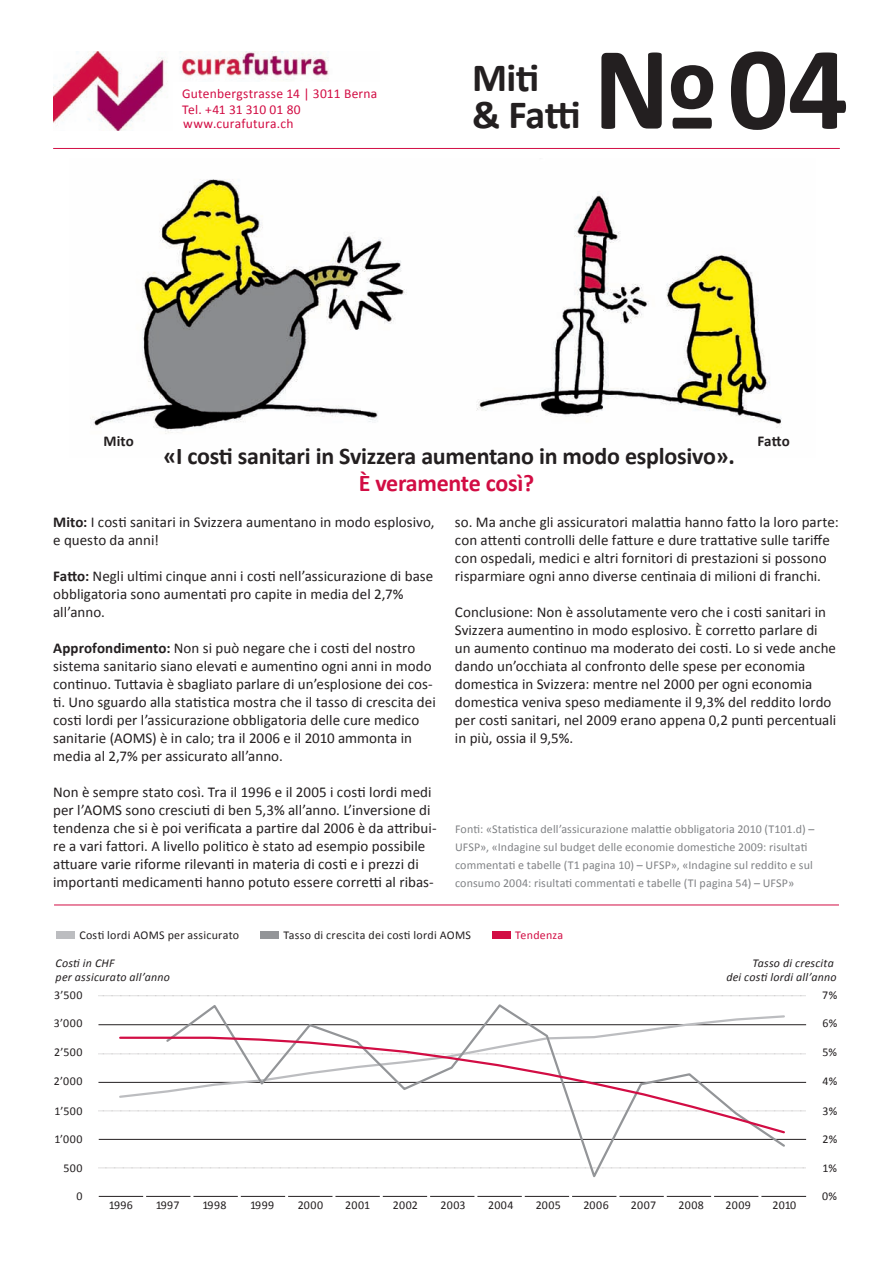
<style>
.page{position:relative;width:893px;height:1263px;background:#fff}
.page>*{position:absolute;margin:0;border:0;box-sizing:border-box;transform-origin:0 0}
.t1{font:700 119.85px "Calibri";color:#231f20}
.t2{font:700 40.2px/37.7px "Calibri";letter-spacing:-.015em;color:#231f20}
.t3{font:700 24px "Calibri";letter-spacing:-.01em;color:#231f20}
.t4{font:700 24px "Calibri";letter-spacing:-.01em;color:#d20d44}
.t5{font:15px/18px "Calibri";letter-spacing:.005em;color:#231f20}
.t6{font:700 15px "Calibri";letter-spacing:.005em;color:#231f20}
.t7{font:13.5px/15.5px "Calibri";letter-spacing:.015em;color:#d20d44}
.t8{font:12px/18px "Calibri";letter-spacing:.01em;color:#808285}
.t9{font:12px "Calibri";letter-spacing:.025em;color:#231f20}
.t10{font:italic 12px/14.4px "Calibri";letter-spacing:.02em;color:#231f20}
.t11{font:12px "Calibri";letter-spacing:.02em;color:#d20d44}
.s1{font-weight:700}
</style>
<div class="page">
<img style="left:90px;top:179px;width:692px;height:255px">
<hr style="left:54px;top:904px;width:785px;height:1px;background:#d20d44">
<hr style="left:53px;top:148px;width:787px;height:1px;background:#d20d44">
<img style="left:53px;top:52px;width:276px;height:78px">
<div style="left:173px;top:82px;width:256px;height:55px;background:#fff"></div>
<hr style="left:98px;top:1024px;width:708px;height:1px;background:#231f20">
<hr style="left:98px;top:1082px;width:708px;height:1px;background:#231f20">
<hr style="left:99px;top:1139px;width:707px;height:1px;background:#231f20">
<svg style="left:98px;top:1053px;width:708px;height:1px"></svg>
<svg style="left:99px;top:1167px;width:707px;height:1px"></svg>
<svg style="left:98px;top:995px;width:708px;height:1px"></svg>
<svg style="left:98px;top:1110px;width:708px;height:1px"></svg>
<div style="left:261px;top:932px;width:18px;height:7px;background:#939598"></div>
<div style="left:493px;top:932px;width:18px;height:7px;background:#d20d44"></div>
<div style="left:56px;top:932px;width:18px;height:7px;background:#bcbdc0"></div>
<hr style="left:99px;top:1196px;width:707px;height:1px;background:#231f20">
<svg style="left:164px;top:1004px;width:623px;height:174px"></svg>
<svg style="left:118px;top:1035px;width:669px;height:100px"></svg>
<p class="t7" style="left:182px;top:86px;width:197px">Gutenbergstrasse 14 | 3011 Berna<br>Tel. +41 31 310 01 80 www.curafutura.ch</p>
<h2 class="t2" style="left:472px;top:59px;width:110px">Miti<br>&amp; Fatti</h2>
<h1 class="t1" style="left:593px;top:12px;width:257px">№ 04</h1>
<p class="t6" style="left:103px;top:431px;width:32px">Mito</p>
<p class="t6" style="left:757px;top:431px;width:34px">Fatto</p>
<h3 class="t3" style="left:163px;top:441px;width:573px">«I costi sanitari in Svizzera aumentano in modo esplosivo».</h3>
<h3 class="t4" style="left:359px;top:468px;width:177px">È veramente così?</h3>
<p class="t5" style="left:53px;top:513px;width:383px"><span class="s1">Mito:</span> I costi sanitari in Svizzera aumentano in modo esplosivo, e questo da anni!</p>
<p class="t5" style="left:53px;top:567px;width:382px"><span class="s1">Fatto:</span> Negli ultimi cinque anni i costi nell’assicurazione di base obbligatoria sono aumentati pro capite in media del 2,7% all’anno.</p>
<p class="t5" style="left:53px;top:639px;width:384px"><span class="s1">Approfondimento:</span> Non si può negare che i costi del nostro sistema sanitario siano elevati e aumentino ogni anni in modo continuo. Tuttavia è sbagliato parlare di un’esplosione dei cos&shy;ti. Uno sguardo alla statistica mostra che il tasso di crescita dei costi lordi per l’assicurazione obbligatoria delle cure medico sanitarie (AOMS) è in calo; tra il 2006 e il 2010 ammonta in media al 2,7% per assicurato all’anno.</p>
<p class="t5" style="left:53px;top:783px;width:385px">Non è sempre stato così. Tra il 1996 e il 2005 i costi lordi medi per l’AOMS sono cresciuti di ben 5,3% all’anno. L’inversione di tendenza che si è poi verificata a partire dal 2006 è da attribui&shy;re a vari fattori. A livello politico è stato ad esempio possibile attuare varie riforme rilevanti in materia di costi e i prezzi di importanti medicamenti hanno potuto essere corretti al ribas-</p>
<p class="t5" style="left:455px;top:513px;width:385px">so. Ma anche gli assicuratori malattia hanno fatto la loro parte: con attenti controlli delle fatture e dure trattative sulle tariffe con ospedali, medici e altri fornitori di prestazioni si possono risparmiare ogni anno diverse centinaia di milioni di franchi.</p>
<p class="t5" style="left:455px;top:603px;width:383px">Conclusione: Non è assolutamente vero che i costi sanitari in Svizzera aumentino in modo esplosivo. È corretto parlare di un aumento continuo ma moderato dei costi. Lo si vede anche dando un’occhiata al confronto delle spese per economia domestica in Svizzera: mentre nel 2000 per ogni economia domestica veniva speso mediamente il 9,3% del reddito lordo per costi sanitari, nel 2009 erano appena 0,2 punti percentuali in più, ossia il 9,5%.</p>
<p class="t8" style="left:455px;top:820px;width:361px">Fonti: «Statistica dell’assicurazione malattie obbligatoria 2010 (T101.d) – UFSP», «Indagine sul budget delle economie domestiche 2009: risultati commentati e tabelle (T1 pagina 10) – UFSP», «Indagine sul reddito e sul consumo 2004: risultati commentati e tabelle (TI pagina 54) – UFSP»</p>
<p class="t9" style="left:79px;top:927px;width:161px">Costi lordi AOMS per assicurato</p>
<p class="t9" style="left:284px;top:927px;width:189px">Tasso di crescita dei costi lordi AOMS</p>
<p class="t11" style="left:515px;top:927px;width:50px">Tendenza</p>
<p class="t10" style="left:56px;top:955px;width:116px">Costi in CHF<br>per assicurato all’anno</p>
<p class="t10" style="left:726px;top:955px;width:112px;text-align:right">Tasso di crescita<br>dei costi lordi all’anno</p>
<p class="t9" style="left:54px;top:987px;width:30px">3’500</p>
<p class="t9" style="left:54px;top:1016px;width:30px">3’000</p>
<p class="t9" style="left:54px;top:1044px;width:30px">2’500</p>
<p class="t9" style="left:54px;top:1073px;width:30px">2’000</p>
<p class="t9" style="left:55px;top:1103px;width:30px">1’500</p>
<p class="t9" style="left:822px;top:987px;width:16px">7%</p>
<p class="t9" style="left:822px;top:1016px;width:16px">6%</p>
<p class="t9" style="left:822px;top:1044px;width:16px">5%</p>
<p class="t9" style="left:822px;top:1073px;width:16px">4%</p>
<p class="t9" style="left:822px;top:1103px;width:16px">3%</p>
<p class="t9" style="left:54px;top:1132px;width:30px">1’000</p>
<p class="t9" style="left:822px;top:1132px;width:16px">2%</p>
<p class="t9" style="left:64px;top:1160px;width:21px">500</p>
<p class="t9" style="left:77px;top:1189px;width:8px">0</p>
<p class="t9" style="left:109px;top:1197px;width:26px">1996</p>
<p class="t9" style="left:156px;top:1197px;width:25px">1997</p>
<p class="t9" style="left:202px;top:1197px;width:26px">1998</p>
<p class="t9" style="left:250px;top:1197px;width:26px">1999</p>
<p class="t9" style="left:298px;top:1197px;width:27px">2000</p>
<p class="t9" style="left:345px;top:1197px;width:27px">2001</p>
<p class="t9" style="left:393px;top:1197px;width:27px">2002</p>
<p class="t9" style="left:440px;top:1197px;width:27px">2003</p>
<p class="t9" style="left:488px;top:1197px;width:27px">2004</p>
<p class="t9" style="left:536px;top:1197px;width:27px">2005</p>
<p class="t9" style="left:583px;top:1197px;width:27px">2006</p>
<p class="t9" style="left:631px;top:1197px;width:27px">2007</p>
<p class="t9" style="left:679px;top:1197px;width:27px">2008</p>
<p class="t9" style="left:725px;top:1197px;width:27px">2009</p>
<p class="t9" style="left:772px;top:1197px;width:25px">2010</p>
<p class="t9" style="left:823px;top:1160px;width:16px">1%</p>
<p class="t9" style="left:822px;top:1189px;width:17px">0%</p>
</div>
